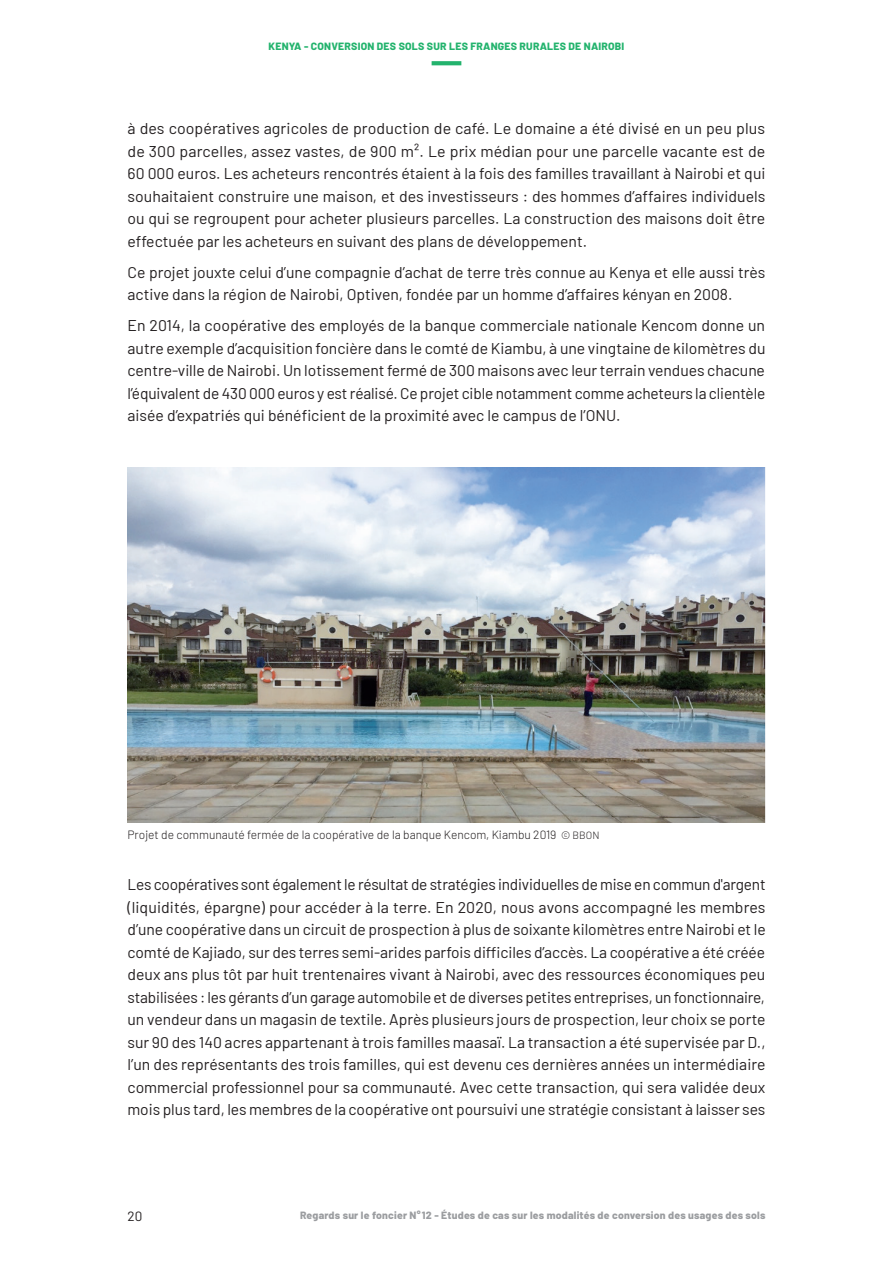
<style>
.page{position:relative;width:893px;height:1263px;background:#fff}
.page>*{position:absolute;margin:0;border:0;box-sizing:border-box;transform-origin:0 0}
.t1{font:15.6px/22.5px "Barlow";color:#231f20;text-align:justify}
.t2{font:13.5px "Barlow";color:#231f20}
.t3{font:300 12px "Barlow";color:#231f20}
.t4{font:800 10.5px "Barlow";letter-spacing:.02em;color:#9b9da0}
.t5{font:800 10.5px "Barlow";letter-spacing:.02em;color:#23b36d}
.s1{font-size:10.5px}
</style>
<div class="page">
<svg style="left:432px;top:61px;width:29px;height:4px"></svg>
<img style="left:128px;top:468px;width:637px;height:355px">
<p class="t5" style="left:269px;top:38px;width:357px">KENYA - CONVERSION DES SOLS SUR LES FRANGES RURALES DE NAIROBI</p>
<p class="t1" style="left:128px;top:116px;width:639px">à des coopératives agricoles de production de café. Le domaine a été divisé en un peu plus de 300 parcelles, assez vastes, de 900 m². Le prix médian pour une parcelle vacante est de 60 000 euros. Les acheteurs rencontrés étaient à la fois des familles travaillant à Nairobi et qui souhaitaient construire une maison, et des investisseurs : des hommes d’affaires individuels ou qui se regroupent pour acheter plusieurs parcelles. La construction des maisons doit être effectuée par les acheteurs en suivant des plans de développement.</p>
<p class="t1" style="left:128px;top:260px;width:639px">Ce projet jouxte celui d’une compagnie d’achat de terre très connue au Kenya et elle aussi très active dans la région de Nairobi, Optiven, fondée par un homme d’affaires kényan en 2008.</p>
<p class="t1" style="left:128px;top:313px;width:639px">En 2014, la coopérative des employés de la banque commerciale nationale Kencom donne un autre exemple d’acquisition foncière dans le comté de Kiambu, à une vingtaine de kilomètres du centre-ville de Nairobi. Un lotissement fermé de 300 maisons avec leur terrain vendues chacune l’équivalent de 430 000 euros y est réalisé. Ce projet cible notamment comme acheteurs la clientèle aisée d’expatriés qui bénéficient de la proximité avec le campus de l’ONU.</p>
<p class="t3" style="left:128px;top:826px;width:473px">Projet de communauté fermée de la coopérative de la banque Kencom, Kiambu 2019 <span class="s1">© BBON</span></p>
<p class="t1" style="left:128px;top:872px;width:640px">Les coopératives sont également le résultat de stratégies individuelles de mise en commun d'argent (liquidités, épargne) pour accéder à la terre. En 2020, nous avons accompagné les membres d’une coopérative dans un circuit de prospection à plus de soixante kilomètres entre Nairobi et le comté de Kajiado, sur des terres semi-arides parfois difficiles d’accès. La coopérative a été créée deux ans plus tôt par huit trentenaires vivant à Nairobi, avec des ressources économiques peu stabilisées : les gérants d’un garage automobile et de diverses petites entreprises, un fonctionnaire, un vendeur dans un magasin de textile. Après plusieurs jours de prospection, leur choix se porte sur 90 des 140 acres appartenant à trois familles maasaï. La transaction a été supervisée par D., l’un des représentants des trois familles, qui est devenu ces dernières années un intermédiaire commercial professionnel pour sa communauté. Avec cette transaction, qui sera validée deux mois plus tard, les membres de la coopérative ont poursuivi une stratégie consistant à laisser ses</p>
<p class="t2" style="left:128px;top:1207px;width:16px">20</p>
<p class="t4" style="left:300px;top:1208px;width:467px">Regards sur le foncier N°12 - Études de cas sur les modalités de conversion des usages des sols</p>
</div>
